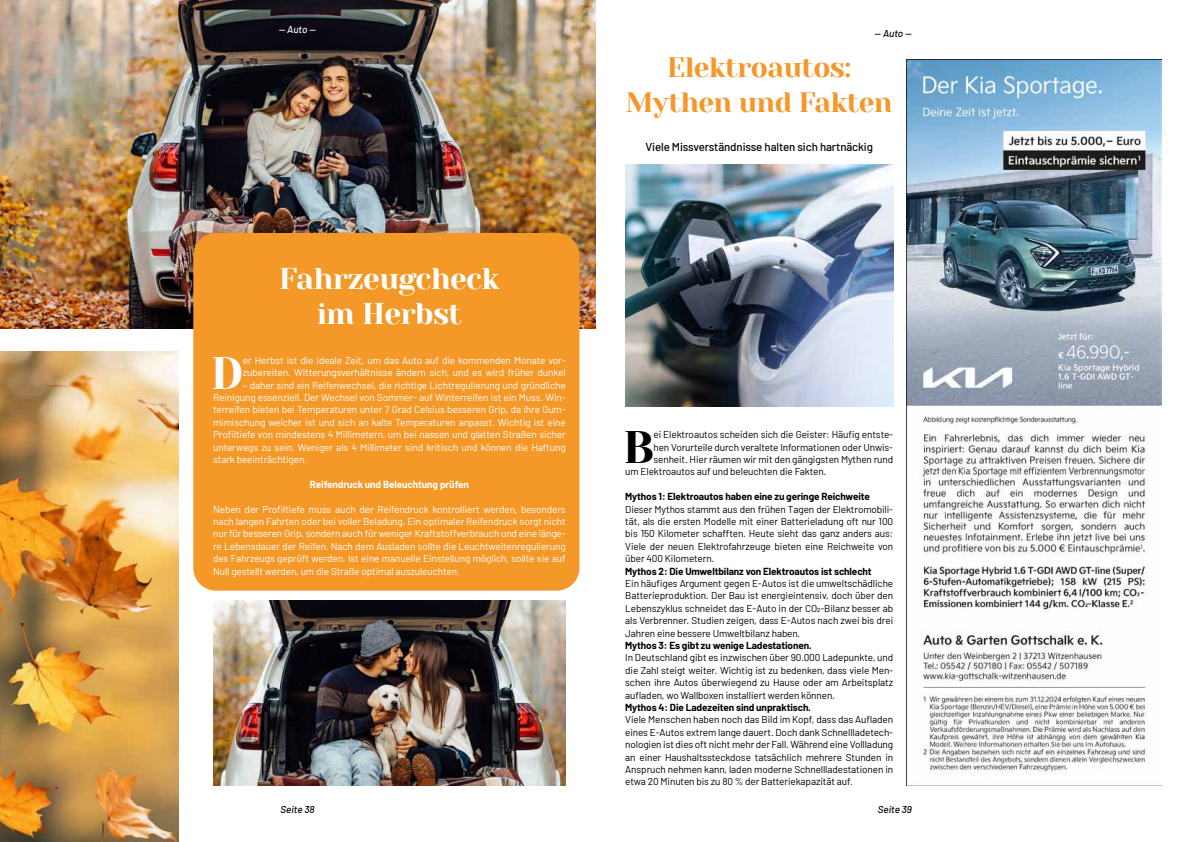
<style>
.page{position:relative;width:1191px;height:842px;background:#fff}
.page>*{position:absolute;margin:0;border:0;box-sizing:border-box;transform-origin:0 0}
.t1{font:45.4px "Yeseva One";color:#fff}
.t2{font:45.4px "Yeseva One";color:#000}
.t3{font:30px/35px "Yeseva One";letter-spacing:-.02em;color:#fff;text-align:center}
.t4{font:28px/35px "Yeseva One";letter-spacing:-.02em;color:#f49829;text-align:center}
.t5{font:500 11.5px "Barlow";letter-spacing:-.01em;color:#000}
.t6{font:10px/12.4px "Barlow";letter-spacing:-.01em;color:#000;text-align:justify}
.t7{font:10px/12.4px "Barlow";letter-spacing:-.01em;color:#fff;text-align:justify}
.t8{font:700 10px "Barlow";letter-spacing:-.01em;color:#000}
.t9{font:700 10px "Barlow";letter-spacing:-.01em;color:#fff}
.t10{font:italic 500 10px "Barlow";color:#000}
.t11{font:italic 500 10px "Barlow";color:#fff}
</style>
<div class="page">
<img style="left:0;top:0;width:595px;height:329px">
<div style="left:193px;top:233px;width:386px;height:358px;background:#f49828;border-radius:23px"></div>
<img style="left:0;top:351px;width:179px;height:491px">
<img style="left:906px;top:60px;width:255px;height:725px">
<img style="left:625px;top:164px;width:268px;height:242px">
<img style="left:213px;top:601px;width:353px;height:184px">
<p class="t11" style="left:279px;top:22px;width:39px">— Auto —</p>
<p class="t10" style="left:874px;top:26px;width:39px">— Auto —</p>
<h3 class="t4" style="left:626px;top:48px;width:268px">Elektroautos:<br>Mythen und Fakten</h3>
<h2 class="t3" style="left:279px;top:260px;width:222px">Fahrzeugcheck im Herbst</h2>
<h1 class="t1" style="left:211px;top:340px;width:34px">D</h1>
<p class="t7" style="left:243px;top:353px;width:324px">er Herbst ist die ideale Zeit, um das Auto auf die kommenden Monate vor&shy;zubereiten. Witterungsverhältnisse ändern sich, und es wird früher dunkel</p>
<p class="t7" style="left:213px;top:378px;width:354px;text-indent:30px">– daher sind ein Reifenwechsel, die richtige Lichtregulierung und gründliche Reinigung essenziell. Der Wechsel von Sommer- auf Winterreifen ist ein Muss. Win&shy;terreifen bieten bei Temperaturen unter 7 Grad Celsius besseren Grip, da ihre Gum&shy;mimischung weicher ist und sich an kalte Temperaturen anpasst. Wichtig ist eine Profiltiefe von mindestens 4 Millimetern, um bei nassen und glatten Straßen sicher unterwegs zu sein. Weniger als 4 Millimeter sind kritisch und können die Haftung stark beeinträchtigen.</p>
<p class="t9" style="left:310px;top:477px;width:161px">Reifendruck und Beleuchtung prüfen</p>
<p class="t7" style="left:213px;top:502px;width:354px">Neben der Profiltiefe muss auch der Reifendruck kontrolliert werden, besonders nach langen Fahrten oder bei voller Beladung. Ein optimaler Reifendruck sorgt nicht nur für besseren Grip, sondern auch für weniger Kraftstoffverbrauch und eine länge&shy;re Lebensdauer der Reifen. Nach dem Ausladen sollte die Leuchtweitenregulierung des Fahrzeugs geprüft werden. Ist eine manuelle Einstellung möglich, sollte sie auf Null gestellt werden, um die Straße optimal auszuleuchten.</p>
<p class="t5" style="left:645px;top:138px;width:229px">Viele Missverständnisse halten sich hartnäckig</p>
<h1 class="t2" style="left:623px;top:414px;width:32px">B</h1>
<p class="t6" style="left:653px;top:428px;width:241px">ei Elektroautos scheiden sich die Geister: Häufig entste-</p>
<p class="t6" style="left:653px;top:440px;width:241px">hen Vorurteile durch veraltete Informationen oder Unwis-</p>
<p class="t6" style="left:653px;top:452px;width:241px">senheit. Hier räumen wir mit den gängigsten Mythen rund</p>
<p class="t6" style="left:625px;top:465px;width:202px">um Elektroautos auf und beleuchten die Fakten.</p>
<p class="t8" style="left:625px;top:489px;width:246px">Mythos 1: Elektroautos haben eine zu geringe Reichweite</p>
<p class="t6" style="left:625px;top:502px;width:269px">Dieser Mythos stammt aus den frühen Tagen der Elektromobili&shy;tät, als die ersten Modelle mit einer Batterieladung oft nur 100 bis 150 Kilometer schafften. Heute sieht das ganz anders aus:<br>Viele der neuen Elektrofahrzeuge bieten eine Reichweite von über 400 Kilometern.</p>
<p class="t8" style="left:625px;top:564px;width:248px">Mythos 2: Die Umweltbilanz von Elektroautos ist schlecht</p>
<p class="t6" style="left:625px;top:576px;width:269px">Ein häufiges Argument gegen E-Autos ist die umweltschädliche Batterieproduktion. Der Bau ist energieintensiv, doch über den Lebenszyklus schneidet das E-Auto in der CO2-Bilanz besser ab als Verbrenner. Studien zeigen, dass E-Autos nach zwei bis drei Jahren eine bessere Umweltbilanz haben.</p>
<p class="t8" style="left:625px;top:638px;width:188px">Mythos 3: Es gibt zu wenige Ladestationen.</p>
<p class="t6" style="left:625px;top:651px;width:269px">In Deutschland gibt es inzwischen über 90.000 Ladepunkte, und die Zahl steigt weiter. Wichtig ist zu bedenken, dass viele Men&shy;schen ihre Autos überwiegend zu Hause oder am Arbeitsplatz aufladen, wo Wallboxen installiert werden können.</p>
<p class="t8" style="left:625px;top:700px;width:187px">Mythos 4: Die Ladezeiten sind unpraktisch.</p>
<p class="t6" style="left:625px;top:713px;width:269px">Viele Menschen haben noch das Bild im Kopf, dass das Aufladen eines E-Autos extrem lange dauert. Doch dank Schnellladetech&shy;nologien ist dies oft nicht mehr der Fall. Während eine Vollladung an einer Haushaltssteckdose tatsächlich mehrere Stunden in Anspruch nehmen kann, laden moderne Schnellladestationen in etwa 20 Minuten bis zu 80 % der Batteriekapazität auf.</p>
<p class="t10" style="left:280px;top:802px;width:36px">Seite 38</p>
<p class="t10" style="left:878px;top:802px;width:36px">Seite 39</p>
</div>
